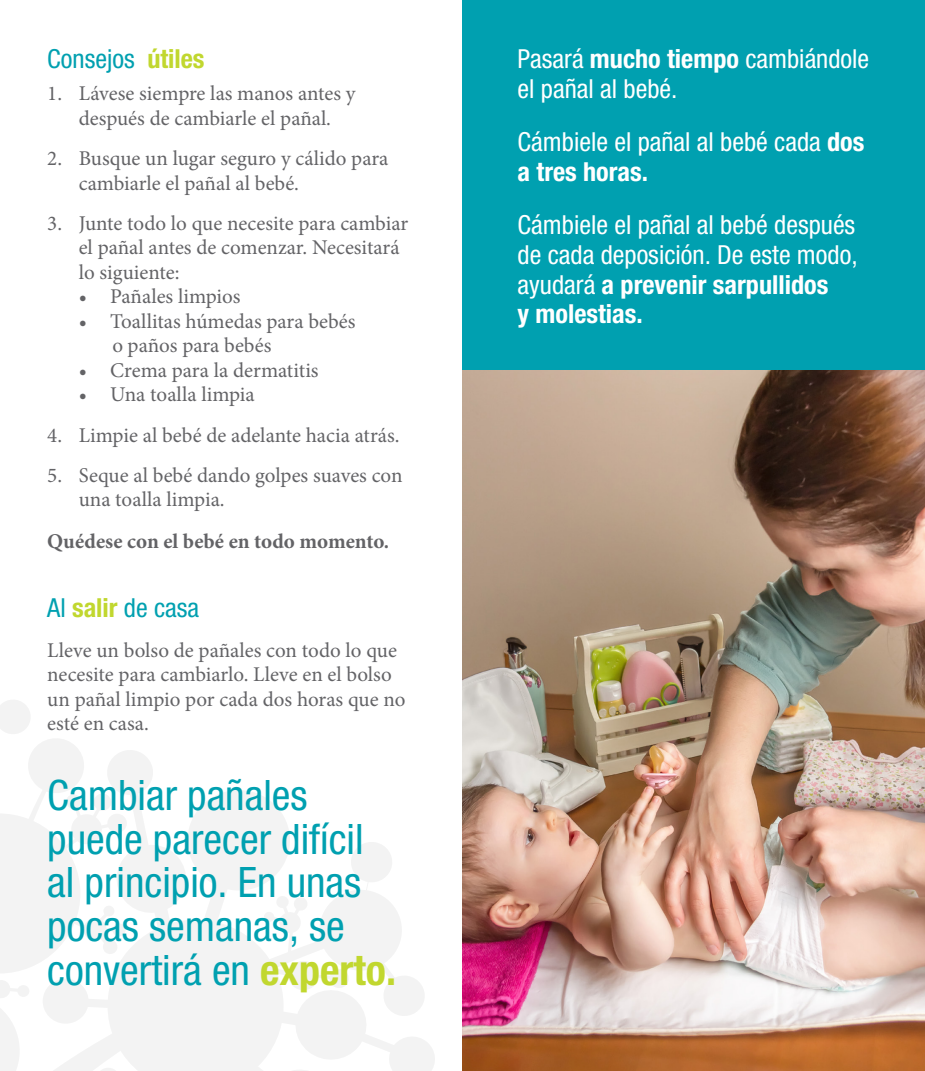
<style>
.page{position:relative;width:925px;height:1071px;background:#fff}
.page>*{position:absolute;margin:0;border:0;box-sizing:border-box;transform-origin:0 0}
.t1{font:condensed 42px/43.8px "Helvetica Neue";color:#00a0b0}
.t2{font:condensed 26.25px/29.8px "Helvetica Neue";color:#fff}
.t3{font:condensed 26.25px "Helvetica Neue";color:#00a0b0}
.t4{font:21px/24.5px "Minion Pro";color:#636366}
.t5{font:700 21px "Minion Pro";color:#636366}
.s1{font-weight:700;color:#c1d72f}
.s2{font-weight:700}
</style>
<div class="page">
<svg style="left:0;top:700px;width:435px;height:371px"></svg>
<div style="left:462px;top:0;width:463px;height:465px;background:#00a0b0"></div>
<img style="left:462px;top:370px;width:463px;height:701px">
<h2 class="t3" style="left:47px;top:43px;width:159px">Consejos <span class="s1">útiles</span></h2>
<p class="t4" style="left:47px;top:81px;width:310px;text-align:center">1. Lávese siempre las manos antes y después de cambiarle el pañal.</p>
<p class="t4" style="left:79px;top:146px;width:311px;text-indent:-32px">2. Busque un lugar seguro y cálido para cambiarle el pañal al bebé.</p>
<p class="t4" style="left:79px;top:211px;width:331px;text-indent:-32px">3. Junte todo lo que necesite para cambiar el pañal antes de comenzar. Necesitará lo siguiente:</p>
<p class="t4" style="left:79px;top:284px;width:163px">• Pañales limpios</p>
<p class="t4" style="left:113px;top:309px;width:245px;text-indent:-34px">• Toallitas húmedas para bebés o paños para bebés</p>
<p class="t4" style="left:79px;top:358px;width:241px">• Crema para la dermatitis</p>
<p class="t4" style="left:79px;top:382px;width:178px">• Una toalla limpia</p>
<p class="t4" style="left:47px;top:423px;width:354px">4. Limpie al bebé de adelante hacia atrás.</p>
<p class="t4" style="left:79px;top:463px;width:325px;text-indent:-32px">5. Seque al bebé dando golpes suaves con una toalla limpia.</p>
<p class="t5" style="left:47px;top:527px;width:344px">Quédese con el bebé en todo momento.</p>
<h2 class="t3" style="left:47px;top:592px;width:153px">Al <span class="s1">salir</span> de casa</h2>
<p class="t4" style="left:47px;top:638px;width:360px">Lleve un bolso de pañales con todo lo que necesite para cambiarlo. Lleve en el bolso un pañal limpio por cada dos horas que no esté en casa.</p>
<p class="t1" style="left:47px;top:773px;width:350px">Cambiar pañales puede parecer difícil al principio. En unas pocas semanas, se convertirá en <span class="s1">experto.</span></p>
<p class="t2" style="left:518px;top:44px;width:353px">Pasará <span class="s2">mucho tiempo</span> cambiándole el pañal al bebé.</p>
<p class="t2" style="left:518px;top:127px;width:348px">Cámbiele el pañal al bebé cada <span class="s2">dos a tres horas.</span></p>
<p class="t2" style="left:518px;top:210px;width:342px">Cámbiele el pañal al bebé después de cada deposición. De este modo, ayudará <span class="s2">a prevenir sarpullidos<br>y molestias.</span></p>
</div>
